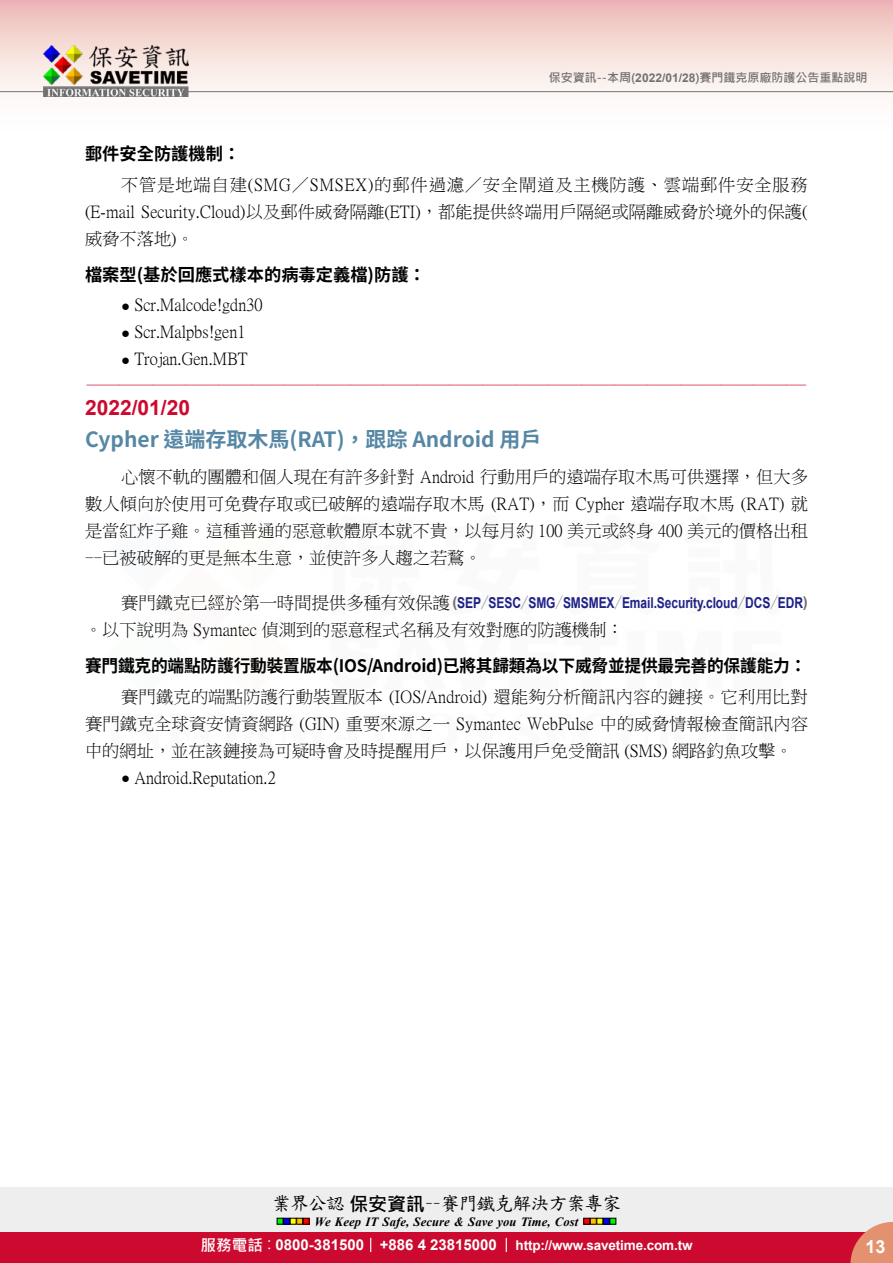
<style>
.page{position:relative;width:893px;height:1263px;background:#fff}
.page>*{position:absolute;margin:0;border:0;box-sizing:border-box;transform-origin:0 0}
.t1{font:700 21px "Source Han Sans TW";color:#5687a5}
.t2{font:700 21px "Arial";color:#cc0a2f}
.t3{font:18.9px "DF Kai Shu SB Estd BF";letter-spacing:-.05em;color:#000}
.t4{font:700 18px "Arial";color:#fff}
.t5{font:17.25px/27px "P Ming Li U";color:#000;text-align:justify}
.t6{font:700 17.25px "Source Han Sans TW";letter-spacing:-.015em;color:#000}
.t7{font:16.5px "DF Kai Shu SB Estd BF";color:#cc0a2f}
.t8{font:700 15px "Arial";letter-spacing:-.005em;color:#1d2088;scale:.8 1}
.t9{font:700 13.5px "Arial";letter-spacing:-.01em;color:#fff}
.t10{font:italic 700 12.6px "Times New Roman";letter-spacing:.005em;color:#000}
.t11{font:700 12px "Microsoft Jheng Hei";color:#727171}
.s1{font-family:"Arial"}
.s2{font-family:"Arial";font-size:15px}
.s3{font-family:"P Ming Li U";font-weight:400;font-size:17.25px;color:#000}
.s4{color:#727171}
.s5{font-family:"Source Han Sans TW";font-weight:800;color:#727171}
.s6{font-family:"Microsoft Jheng Hei";font-weight:700}
.s7{font-family:"Microsoft Jheng Hei";font-size:15.6px}
.s8{font-family:"Microsoft Jheng Hei";font-weight:400;font-size:15.6px}
.s9{font-size:15px}
</style>
<div class="page">
<div style="left:0;top:1187px;width:893px;height:49px;background:#eee"></div>
<svg style="left:277px;top:1218px;width:32px;height:6px"></svg>
<svg style="left:584px;top:1218px;width:32px;height:6px"></svg>
<div style="left:0;top:1232px;width:893px;height:31px;background:#cc0a2f"></div>
<svg style="left:850px;top:1222px;width:43px;height:41px"></svg>
<svg style="left:370px;top:1238px;width:1px;height:14px"></svg>
<svg style="left:506px;top:1238px;width:1px;height:14px"></svg>
<div style="left:0;top:0;width:893px;height:141px;background:linear-gradient(to bottom,#efc0bb,#fff)"></div>
<hr style="left:0;top:91px;width:893px;height:1px;background:#727171">
<img style="left:44px;top:46px;width:145px;height:51px">
<p class="t11" style="left:549px;top:70px;width:320px">保安資訊--本周(<span class="s1">2022/01/28</span>)賽門鐵克原廠防護公告重點說明</p>
<p class="t6" style="left:85px;top:144px;width:157px">郵件安全防護機制：</p>
<p class="t5" style="left:85px;top:171px;width:724px;text-indent:36px">不管是地端自建(SMG／SMSEX)的郵件過濾／安全閘道及主機防護、雲端郵件安全服務(E-mail Security.Cloud)以及郵件威脅隔離(ETI)，都能提供終端用戶隔絕或隔離威脅於境外的保護(威脅不落地)。</p>
<p class="t6" style="left:85px;top:264px;width:342px">檔案型(基於回應式樣本的病毒定義檔)防護：</p>
<p class="t5" style="left:121px;top:292px;width:143px"><span class="s2">●</span> Scr.Malcode!gdn30</p>
<p class="t5" style="left:121px;top:319px;width:126px"><span class="s2">●</span> Scr.Malpbs!gen1</p>
<p class="t5" style="left:121px;top:346px;width:128px"><span class="s2">●</span> Trojan.Gen.MBT</p>
<p class="t7" style="left:86px;top:377px;width:723px">-------------------------------------------------------------------------------------------------------------</p>
<p class="t2" style="left:85px;top:393px;width:107px">2022/01/20</p>
<p class="t1" style="left:85px;top:427px;width:458px">Cypher 遠端存取木馬(RAT)，跟踪 Android 用戶</p>
<p class="t5" style="left:85px;top:463px;width:725px;text-indent:36px">心懷不軌的團體和個人現在有許多針對 Android 行動用戶的遠端存取木馬可供選擇，但大多數人傾向於使用可免費存取或已破解的遠端存取木馬 (RAT)，而 Cypher 遠端存取木馬 (RAT) 就是當紅炸子雞。這種普通的惡意軟體原本就不貴，以每月約 100 美元或終身 400 美元的價格出租——已被破解的更是無本生意，並使許多人趨之若鶩。</p>
<p class="t8" style="left:121px;top:592px;width:860px"><span class="s3">賽門鐵克已經於第一時間提供多種有效保護</span><span class="s4">(</span>SEP<span class="s5">／</span>SESC<span class="s5">／</span>SMG<span class="s5">／</span>SMSMEX<span class="s5">／</span>Email.Security.cloud<span class="s5">／</span>DCS<span class="s5">／</span>EDR<span class="s4">)</span></p>
<p class="t5" style="left:85px;top:616px;width:540px">。以下說明為 Symantec 偵測到的惡意程式名稱及有效對應的防護機制：</p>
<p class="t6" style="left:85px;top:656px;width:723px">賽門鐵克的端點防護行動裝置版本(IOS/Android)已將其歸類為以下威脅並提供最完善的保護能力：</p>
<p class="t5" style="left:85px;top:683px;width:725px;text-indent:36px">賽門鐵克的端點防護行動裝置版本 (IOS/Android) 還能夠分析簡訊內容的鏈接。它利用比對賽門鐵克全球資安情資網路 (GIN) 重要來源之一 Symantec WebPulse 中的威脅情報檢查簡訊內容中的網址，並在該鏈接為可疑時會及時提醒用戶，以保護用戶免受簡訊 (SMS) 網路釣魚攻擊。</p>
<p class="t5" style="left:121px;top:764px;width:156px"><span class="s2">●</span> Android.Reputation.2</p>
<p class="t3" style="left:272px;top:1194px;width:351px">業界公認<span class="s6">保安資訊</span>－－賽門鐵克解決方案專家</p>
<p class="t10" style="left:315px;top:1212px;width:265px">We Keep IT Safe, Secure &amp; Save you Time, Cost</p>
<p class="t9" style="left:200px;top:1235px;width:494px"><span class="s7">服務電話</span><span class="s8">：</span><span class="s9">0800-381500 +886 4 23815000</span> http://www.savetime.com.tw</p>
<p class="t4" style="left:865px;top:1234px;width:22px">13</p>
</div>
